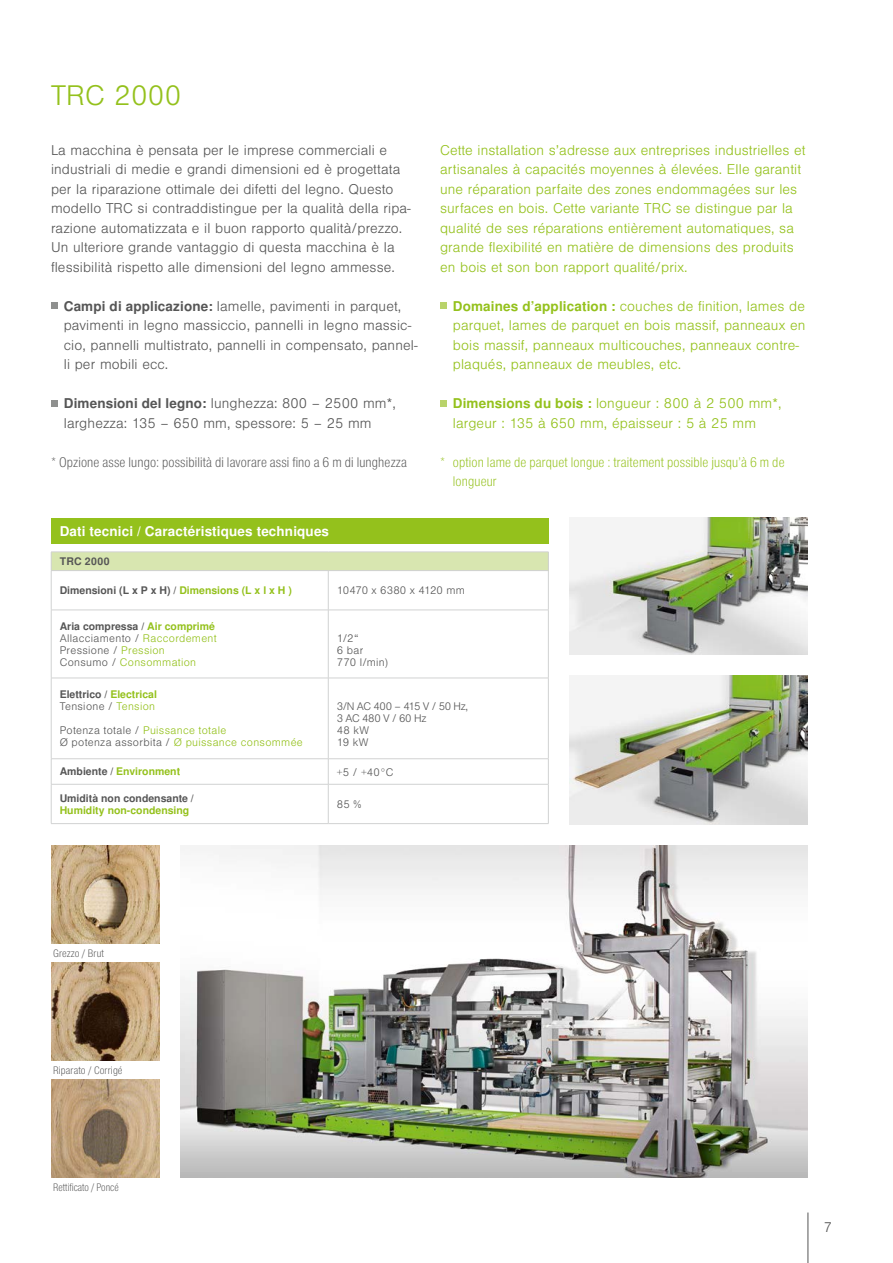
<style>
.page{position:relative;width:893px;height:1263px;background:#fff}
.page>*{position:absolute;margin:0;border:0;box-sizing:border-box;transform-origin:0 0}
.t1{font:300 27px "Nimbus San LOT";letter-spacing:.01em;color:#94c11c}
.t2{font:300 13.5px/19.5px "Nimbus San LOT";letter-spacing:.01em;color:#565656}
.t3{font:300 13.5px/19.5px "Nimbus San LOT";letter-spacing:.01em;color:#94c11c}
.t4{font:13.5px/19.5px "Nimbus San LOT Lig Con";letter-spacing:.01em;color:#94c11c}
.t5{font:13.5px "Nimbus San LOT Lig Con";letter-spacing:.01em;color:#565656}
.t6{font:700 13.5px "Nimbus San LOT";letter-spacing:.01em;color:#fff}
.t7{font:300 10.5px/12px "Nimbus San LOT";letter-spacing:.03em;color:#565656}
.t8{font:700 10.5px/12px "Nimbus San LOT";color:#565656}
.t9{font:300 10.5px/12px "Nimbus San LOT";letter-spacing:.03em;color:#94c11c}
.t10{font:700 10.5px "Nimbus San LOT";color:#94c11c}
.t11{font:300 10.5px/12px "Nimbus San LOT";letter-spacing:-.03em;color:#565656}
.t12{font:10.5px "Nimbus San LOT Lig Con";letter-spacing:.01em;color:#565656}
.t13{font:300 10.5px "Nimbus San LOT";letter-spacing:.01em;color:#565656}
.t14{font:10.5px "Nimbus San LOT Lig Con";letter-spacing:.01em;color:#565656;scale:.94 1}
.s1{font-weight:700}
.s2{color:#94c11c}
.s3{font-weight:700;color:#94c11c}
.s4{font-weight:300}
.s5{font-weight:300;color:#94c11c}
.s6{color:#565656}
</style>
<div class="page">
<img style="left:51px;top:845px;width:108px;height:98px">
<img style="left:51px;top:963px;width:108px;height:97px">
<img style="left:51px;top:1080px;width:108px;height:98px">
<img style="left:181px;top:845px;width:627px;height:333px">
<img style="left:570px;top:676px;width:238px;height:148px">
<img style="left:570px;top:518px;width:238px;height:136px">
<div style="left:51px;top:302px;width:6px;height:7px;background:#8f908f"></div>
<svg style="left:51px;top:400px;width:6px;height:6px"></svg>
<div style="left:440px;top:302px;width:6px;height:7px;background:#b9d36b"></div>
<svg style="left:440px;top:400px;width:6px;height:6px"></svg>
<hr style="left:808px;top:1212px;width:1px;height:51px;background:#565656">
<div style="left:51px;top:518px;width:497px;height:25px;background:#94c11c"></div>
<div style="left:51px;top:552px;width:497px;height:19px;background:#d8e6b0"></div>
<hr style="left:51px;top:552px;width:277px;height:1px;background:#d1d2d2">
<hr style="left:328px;top:552px;width:221px;height:1px;background:#d1d2d2">
<svg style="left:51px;top:553px;width:1px;height:17px"></svg>
<svg style="left:548px;top:553px;width:1px;height:17px"></svg>
<hr style="left:51px;top:571px;width:1px;height:39px;background:#d1d2d2">
<hr style="left:51px;top:570px;width:277px;height:1px;background:#d1d2d2">
<hr style="left:328px;top:571px;width:1px;height:39px;background:#d1d2d2">
<hr style="left:328px;top:570px;width:221px;height:1px;background:#d1d2d2">
<hr style="left:548px;top:571px;width:1px;height:39px;background:#d1d2d2">
<hr style="left:51px;top:610px;width:1px;height:68px;background:#d1d2d2">
<hr style="left:51px;top:610px;width:277px;height:1px;background:#d1d2d2">
<hr style="left:328px;top:610px;width:1px;height:68px;background:#d1d2d2">
<hr style="left:328px;top:610px;width:221px;height:1px;background:#d1d2d2">
<hr style="left:548px;top:610px;width:1px;height:68px;background:#d1d2d2">
<hr style="left:51px;top:678px;width:1px;height:80px;background:#d1d2d2">
<hr style="left:51px;top:678px;width:277px;height:1px;background:#d1d2d2">
<hr style="left:328px;top:678px;width:1px;height:80px;background:#d1d2d2">
<hr style="left:328px;top:678px;width:221px;height:1px;background:#d1d2d2">
<hr style="left:548px;top:678px;width:1px;height:80px;background:#d1d2d2">
<svg style="left:51px;top:759px;width:1px;height:25px"></svg>
<hr style="left:51px;top:758px;width:277px;height:1px;background:#d1d2d2">
<svg style="left:328px;top:759px;width:1px;height:25px"></svg>
<hr style="left:328px;top:758px;width:221px;height:1px;background:#d1d2d2">
<svg style="left:548px;top:759px;width:1px;height:25px"></svg>
<hr style="left:51px;top:784px;width:1px;height:39px;background:#d1d2d2">
<hr style="left:51px;top:784px;width:277px;height:1px;background:#d1d2d2">
<hr style="left:51px;top:823px;width:277px;height:1px;background:#d1d2d2">
<hr style="left:328px;top:784px;width:1px;height:39px;background:#d1d2d2">
<hr style="left:328px;top:784px;width:221px;height:1px;background:#d1d2d2">
<hr style="left:548px;top:784px;width:1px;height:39px;background:#d1d2d2">
<hr style="left:328px;top:823px;width:221px;height:1px;background:#d1d2d2">
<h1 class="t1" style="left:51px;top:80px;width:132px">TRC 2000</h1>
<p class="t2" style="left:51px;top:140px;width:361px">La macchina è pensata per le imprese commerciali e industriali di medie e grandi dimensioni ed è progettata per la riparazione ottimale dei difetti del legno. Questo modello TRC si contraddistingue per la qualità della ripa&shy;razione automatizzata e il buon rapporto qualità/prezzo.<br>Un ulteriore grande vantaggio di questa macchina è la flessibilità rispetto alle dimensioni del legno ammesse.</p>
<p class="t2" style="left:64px;top:297px;width:355px"><span class="s1">Campi di applicazione:</span> lamelle, pavimenti in parquet, pavimenti in legno massiccio, pannelli in legno massic&shy;cio, pannelli multistrato, pannelli in compensato, pannel&shy;li per mobili ecc.</p>
<p class="t2" style="left:64px;top:394px;width:334px"><span class="s1">Dimensioni del legno:</span> lunghezza: 800 – 2500 mm*, larghezza: 135 – 650 mm, spessore: 5 – 25 mm</p>
<p class="t5" style="left:51px;top:454px;width:357px">* Opzione asse lungo: possibilità di lavorare assi fino a 6 m di lunghezza</p>
<p class="t3" style="left:440px;top:140px;width:367px">Cette installation s’adresse aux entreprises industrielles et artisanales à capacités moyennes à élevées. Elle garantit une réparation parfaite des zones endommagées sur les surfaces en bois. Cette variante TRC se distingue par la qualité de ses réparations entièrement automatiques, sa grande flexibilité en matière de dimensions des produits en bois et son bon rapport qualité/prix.</p>
<p class="t3" style="left:453px;top:297px;width:354px"><span class="s1">Domaines d’application :</span> couches de finition, lames de parquet, lames de parquet en bois massif, panneaux en bois massif, panneaux multicouches, panneaux contre&shy;plaqués, panneaux de meubles, etc.</p>
<p class="t3" style="left:453px;top:394px;width:330px"><span class="s1">Dimensions du bois :</span> longueur : 800 à 2 500 mm*, largeur : 135 à 650 mm, épaisseur : 5 à 25 mm</p>
<p class="t4" style="left:453px;top:453px;width:333px;text-indent:-13px">* option lame de parquet longue : traitement possible jusqu’à 6 m de longueur</p>
<p class="t6" style="left:60px;top:523px;width:271px">Dati tecnici / Caractéristiques techniques</p>
<p class="t8" style="left:60px;top:556px;width:51px">TRC 2000</p>
<p class="t8" style="left:60px;top:585px;width:234px">Dimensioni (L x P x H) / <span class="s2">Dimensions (L x l x H )</span></p>
<p class="t13" style="left:337px;top:584px;width:130px">10470 x 6380 x 4120 mm</p>
<p class="t7" style="left:60px;top:620px;width:158px"><span class="s1">Aria compressa /</span> <span class="s3">Air comprimé<br></span>Allacciamento / <span class="s2">Raccordement<br></span>Pressione / <span class="s2">Pression<br></span>Consumo / <span class="s2">Consommation</span></p>
<p class="t7" style="left:337px;top:632px;width:53px">1/2“<br>6 bar<br>770 l/min)</p>
<p class="t8" style="left:60px;top:689px;width:99px">Elettrico / <span class="s2">Electrical<br></span><span class="s4">Tensione /</span> <span class="s5">Tension</span></p>
<p class="t9" style="left:60px;top:725px;width:245px"><span class="s6">Potenza totale /</span> Puissance totale<br><span class="s6">Ø potenza assorbita /</span> Ø puissance consommée</p>
<p class="t11" style="left:337px;top:701px;width:133px">3/N AC 400 – 415 V / 50 Hz,<br>3 AC 480 V / 60 Hz<br>48 kW<br>19 kW</p>
<p class="t10" style="left:60px;top:765px;width:122px"><span class="s6">Ambiente /</span> Environment</p>
<p class="t7" style="left:337px;top:766px;width:58px">+5 / +40°C</p>
<p class="t8" style="left:60px;top:793px;width:136px">Umidità non condensante /</p>
<p class="t10" style="left:60px;top:804px;width:131px">Humidity non-condensing</p>
<p class="t7" style="left:337px;top:798px;width:26px">85 %</p>
<p class="t12" style="left:53px;top:947px;width:53px">Grezzo / Brut</p>
<p class="t12" style="left:53px;top:1064px;width:71px">Riparato / Corrigé</p>
<p class="t14" style="left:53px;top:1181px;width:71px">Rettificato / Poncé</p>
<p class="t2" style="left:824px;top:1218px;width:10px">7</p>
</div>
